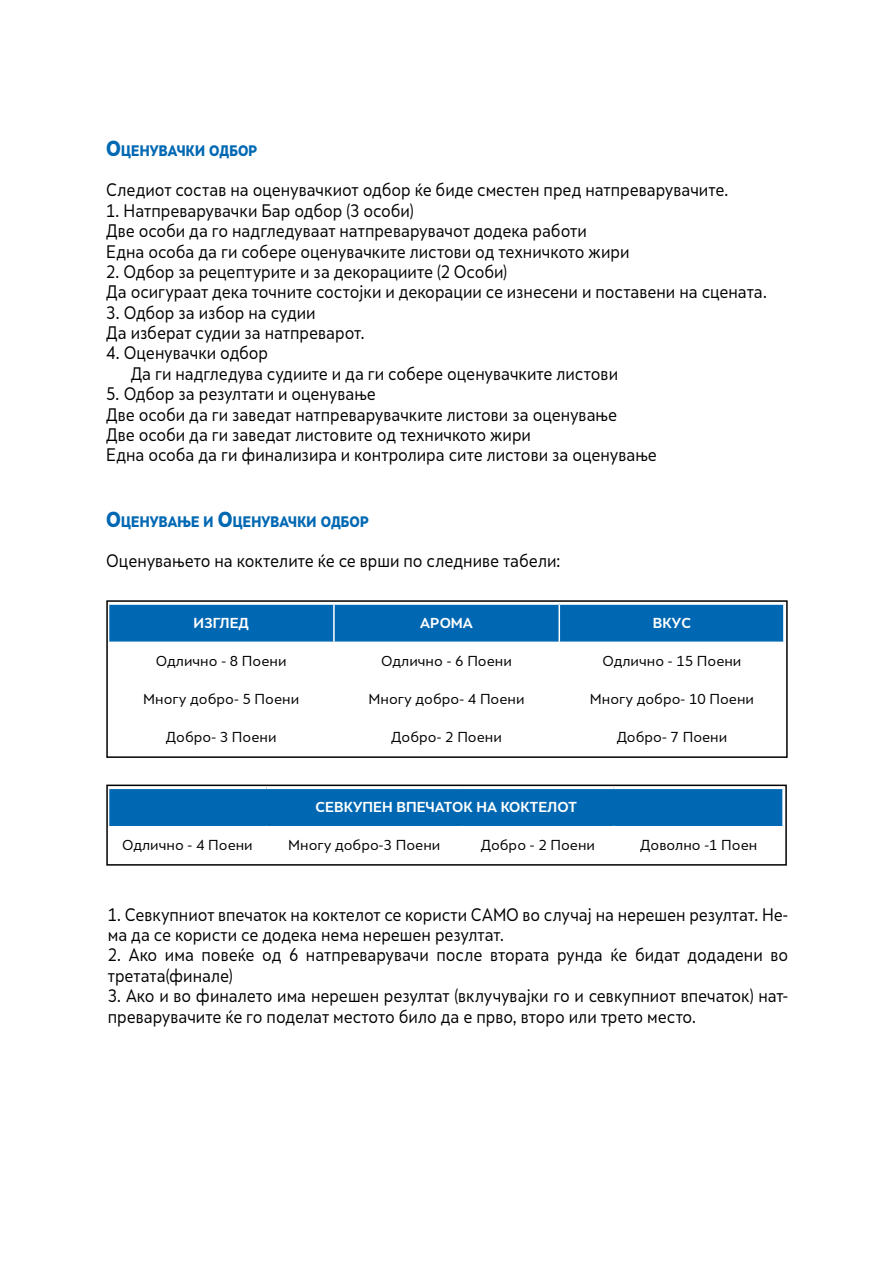
<style>
.page{position:relative;width:893px;height:1263px;background:#fff}
.page>*{position:absolute;margin:0;border:0;box-sizing:border-box;transform-origin:0 0}
.t1{font:16.95px/20.4px "Skola Sans";letter-spacing:-.005em;color:#000;scale:.88 1}
.t2{font:900 14.25px "Skola Sans";letter-spacing:.01em;color:#0068b3;scale:.88 1}
.t3{font:13.5px "Skola Sans";color:#000}
.t4{font:700 13.5px "Skola Sans";color:#fff}
.s1{font-size:20.4px}
</style>
<div class="page">
<div style="left:109px;top:605px;width:674px;height:37px;background:#0068b3"></div>
<hr style="left:333px;top:605px;width:2px;height:37px;background:#fff">
<hr style="left:559px;top:605px;width:1px;height:37px;background:#fff">
<div style="left:106px;top:600px;width:682px;height:158px;border:2px solid #000"></div>
<div style="left:109px;top:787px;width:675px;height:39px;background:#0068b3"></div>
<hr style="left:108px;top:786px;width:158px;height:3px;background:#fff">
<hr style="left:266px;top:786px;width:196px;height:3px;background:#fff">
<hr style="left:462px;top:786px;width:152px;height:3px;background:#fff">
<hr style="left:614px;top:786px;width:171px;height:3px;background:#fff">
<hr style="left:782px;top:789px;width:3px;height:37px;background:#fff">
<div style="left:106px;top:784px;width:681px;height:82px;border:2px solid #000"></div>
<p class="t2" style="left:106px;top:141px;width:172px"><span class="s1">О</span>ценувачки одбор</p>
<p class="t1" style="left:106px;top:180px;width:709px">Следиот состав на оценувачкиот одбор ќе биде сместен пред натпреварувачите.</p>
<p class="t1" style="left:106px;top:200px;width:596px">1. Натпреварувачки Бар одбор (3 особи)<br>Две особи да го надгледуваат натпреварувачот додека работи<br>Една особа да ги собере оценувачките листови од техничкото жири</p>
<p class="t1" style="left:106px;top:261px;width:752px">2. Одбор за рецептурите и за декорациите (2 Особи)<br>Да осигураат дека точните состојки и декорации се изнесени и поставени на сцената.</p>
<p class="t1" style="left:106px;top:302px;width:295px">3. Одбор за избор на судии<br>Да изберат судии за натпреварот.</p>
<p class="t1" style="left:131px;top:343px;width:555px;text-indent:-24px">4. Оценувачки одбор<br>Да ги надгледува судиите и да ги собере оценувачките листови</p>
<p class="t1" style="left:106px;top:384px;width:627px">5. Одбор за резултати и оценување<br>Две особи да ги заведат натпреварувачките листови за оценување<br>Две особи да ги заведат листовите од техничкото жири<br>Една особа да ги финализира и контролира сите листови за оценување</p>
<p class="t2" style="left:106px;top:512px;width:299px"><span class="s1">О</span>ценување и <span class="s1">О</span>ценувачки одбор</p>
<p class="t1" style="left:106px;top:551px;width:518px">Оценувањето на коктелите ќе се врши по следниве табели:</p>
<p class="t4" style="left:193px;top:614px;width:57px">ИЗГЛЕД</p>
<p class="t4" style="left:420px;top:614px;width:54px">АРОМА</p>
<p class="t4" style="left:653px;top:614px;width:40px">ВКУС</p>
<p class="t3" style="left:156px;top:653px;width:132px">Одлично - 8 Поени</p>
<p class="t3" style="left:381px;top:653px;width:132px">Одлично - 6 Поени</p>
<p class="t3" style="left:602px;top:653px;width:140px">Одлично - 15 Поени</p>
<p class="t3" style="left:143px;top:691px;width:157px">Многу добро- 5 Поени</p>
<p class="t3" style="left:369px;top:691px;width:157px">Многу добро- 4 Поени</p>
<p class="t3" style="left:590px;top:691px;width:166px">Многу добро- 10 Поени</p>
<p class="t3" style="left:166px;top:729px;width:112px">Добро- 3 Поени</p>
<p class="t3" style="left:391px;top:729px;width:112px">Добро- 2 Поени</p>
<p class="t3" style="left:617px;top:729px;width:112px">Добро- 7 Поени</p>
<p class="t4" style="left:316px;top:798px;width:263px">СЕВКУПЕН ВПЕЧАТОК НА КОКТЕЛОТ</p>
<p class="t3" style="left:122px;top:837px;width:132px">Одлично - 4 Поени</p>
<p class="t3" style="left:288px;top:837px;width:154px">Многу добро-3 Поени</p>
<p class="t3" style="left:481px;top:837px;width:116px">Добро - 2 Поени</p>
<p class="t3" style="left:640px;top:837px;width:119px">Доволно -1 Поен</p>
<p class="t1" style="left:108px;top:904px;width:775px">1. Севкупниот впечаток на коктелот се користи САМО во случај на нерешен резултат. Не&shy;ма да се користи се додека нема нерешен резултат.</p>
<p class="t1" style="left:108px;top:945px;width:775px">2. Ако има повеќе од 6 натпреварувачи после втората рунда ќе бидат додадени во третата(финале)</p>
<p class="t1" style="left:108px;top:985px;width:775px">3. Ако и во финалето има нерешен резултат (вклучувајки го и севкупниот впечаток) нат&shy;преварувачите ќе го поделат местото било да е прво, второ или трето место.</p>
</div>
